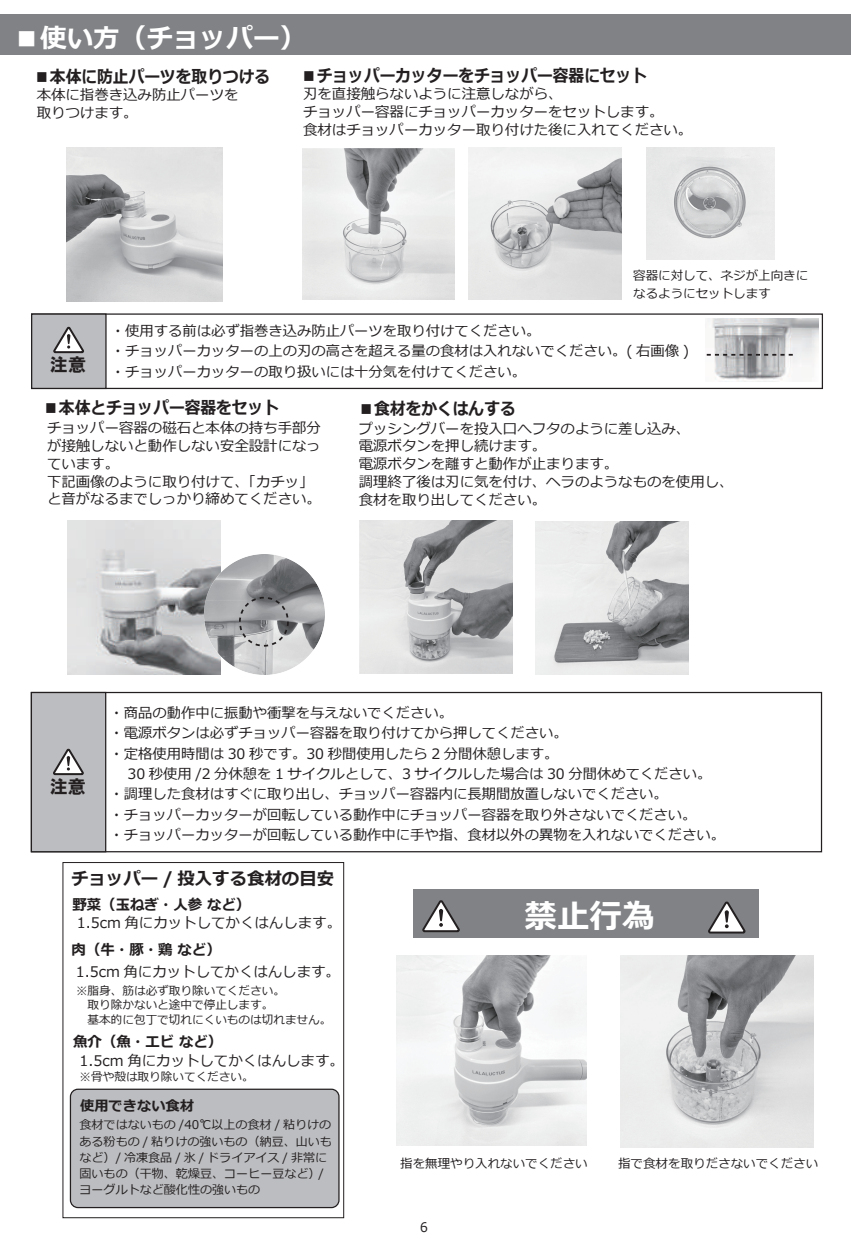
<style>
.page{position:relative;width:851px;height:1241px;background:#fff}
.page>*{position:absolute;margin:0;border:0;box-sizing:border-box;transform-origin:0 0}
.t1{font:700 32.5px "Meiryo";color:#fff}
.t2{font:700 27px "Meiryo";color:#fff}
.t3{font:18px "HGP Soei Kakugothic UB";color:#231f20}
.t4{font:700 17.5px "Meiryo";color:#231f20}
.t5{font:italic 700 17.25px "Meiryo";color:#231f20;scale:.91 1}
.t6{font:14.5px/17.8px "Meiryo";color:#231f20}
.t7{font:700 14.5px "Meiryo";color:#231f20}
.t8{font:14.25px/20.2px "Meiryo";color:#231f20}
.t9{font:700 14.25px "Meiryo";color:#231f20}
.t10{font:13.25px "Meiryo";color:#231f20;scale:.94 1}
.t11{font:12.5px/17.8px "Meiryo";color:#231f20}
.t12{font:12px/16.2px "Meiryo";color:#231f20}
.t13{font:11.75px/14.8px "Meiryo";color:#231f20}
</style>
<div class="page">
<div style="left:0;top:14px;width:850px;height:40px;background:#808285"></div>
<div style="left:63px;top:862px;width:281px;height:355px;border:1px solid #231f20"></div>
<div style="left:31px;top:313px;width:791px;height:76px;border:1px solid #231f20"></div>
<div style="left:31px;top:313px;width:76px;height:76px;background:#bcbdc0;border:1px solid #231f20"></div>
<svg style="left:53px;top:326px;width:31px;height:28px"></svg>
<div style="left:31px;top:691px;width:791px;height:161px;border:1px solid #231f20"></div>
<div style="left:31px;top:691px;width:75px;height:161px;background:#bcbdc0;border:1px solid #231f20"></div>
<svg style="left:53px;top:748px;width:31px;height:28px"></svg>
<div style="left:413px;top:889px;width:345px;height:49px;background:#808285"></div>
<svg style="left:422px;top:900px;width:38px;height:33px"></svg>
<svg style="left:708px;top:901px;width:38px;height:33px"></svg>
<div style="left:70px;top:1089px;width:269px;height:118px;background:#bcbdc0;border-radius:8px"></div>
<div style="left:70px;top:1088px;width:269px;height:119px;border:1px solid #231f20;border-radius:8px"></div>
<img style="left:67px;top:148px;width:156px;height:153px">
<img style="left:302px;top:148px;width:152px;height:152px">
<img style="left:468px;top:147px;width:153px;height:153px">
<img style="left:646px;top:147px;width:128px;height:112px">
<img style="left:67px;top:520px;width:154px;height:154px">
<img style="left:204px;top:554px;width:120px;height:120px">
<img style="left:359px;top:520px;width:153px;height:153px">
<img style="left:535px;top:521px;width:153px;height:153px">
<img style="left:396px;top:955px;width:190px;height:190px">
<img style="left:620px;top:955px;width:193px;height:192px">
<img style="left:706px;top:318px;width:112px;height:63px">
<div style="left:239px;top:596px;width:50px;height:50px;border:2px dashed #231f20;border-radius:50%"></div>
<svg style="left:706px;top:354px;width:88px;height:1px"></svg>
<h2 class="t2" style="left:13px;top:19px;width:294px">■使い方（チョッパー）</h2>
<p class="t5" style="left:34px;top:64px;width:261px">■本体に防止パーツを取りつける</p>
<p class="t5" style="left:301px;top:63px;width:382px">■チョッパーカッターをチョッパー容器にセット</p>
<p class="t6" style="left:37px;top:87px;width:203px">本体に指巻き込み防止パーツを取りつけます。</p>
<p class="t6" style="left:303px;top:86px;width:390px">刃を直接触らないように注意しながら、<br>チョッパー容器にチョッパーカッターをセットします。<br>食材はチョッパーカッター取り付けた後に入れてください。</p>
<p class="t11" style="left:633px;top:267px;width:176px">容器に対して、ネジが上向きになるようにセットします</p>
<p class="t3" style="left:50px;top:355px;width:38px">注意</p>
<p class="t8" style="left:111px;top:321px;width:579px">・使用する前は必ず指巻き込み防止パーツを取り付けてください。<br>・チョッパーカッターの上の刃の高さを超える量の食材は入れないでください。( 右画像 )・チョッパーカッターの取り扱いには十分気を付けてください。</p>
<p class="t5" style="left:43px;top:396px;width:261px">■本体とチョッパー容器をセット</p>
<p class="t5" style="left:358px;top:396px;width:174px">■食材をかくはんする</p>
<p class="t6" style="left:359px;top:420px;width:376px">プッシングバーを投入口へフタのように差し込み、<br>電源ボタンを押し続けます。<br>電源ボタンを離すと動作が止まります。<br>調理終了後は刃に気を付け、ヘラのようなものを使用し、食材を取り出してください。</p>
<p class="t6" style="left:47px;top:420px;width:275px">チョッパー容器の磁石と本体の持ち手部分が接触しないと動作しない安全設計になっています。<br>下記画像のように取り付けて、「カチッ」と音がなるまでしっかり締めてください。</p>
<p class="t3" style="left:50px;top:777px;width:38px">注意</p>
<p class="t8" style="left:110px;top:703px;width:617px">・商品の動作中に振動や衝撃を与えないでください。<br>・電源ボタンは必ずチョッパー容器を取り付けてから押してください。<br>・定格使用時間は 30 秒です。30 秒間使用したら 2 分間休憩します。<br>　30 秒使用 /2 分休憩を 1 サイクルとして、3 サイクルした場合は 30 分間休めてください。・調理した食材はすぐに取り出し、チョッパー容器内に長期間放置しないでください。<br>・チョッパーカッターが回転している動作中にチョッパー容器を取り外さないでください。<br>・チョッパーカッターが回転している動作中に手や指、食材以外の異物を入れないでください。</p>
<p class="t4" style="left:71px;top:866px;width:264px">チョッパー / 投入する食材の目安</p>
<p class="t7" style="left:72px;top:894px;width:179px">野菜（玉ねぎ・人参 など）</p>
<p class="t7" style="left:72px;top:939px;width:151px">肉（牛・豚・鶏 など）</p>
<p class="t6" style="left:77px;top:914px;width:266px">1.5cm 角にカットしてかくはんします。</p>
<p class="t6" style="left:76px;top:963px;width:266px">1.5cm 角にカットしてかくはんします。</p>
<p class="t13" style="left:76px;top:983px;width:257px">※脂身、筋は必ず取り除いてください。<br>　取り除かないと途中で停止します。<br>　基本的に包丁で切れにくいものは切れません。</p>
<p class="t7" style="left:73px;top:1031px;width:151px">魚介（魚・エビ など）</p>
<p class="t6" style="left:80px;top:1052px;width:266px">1.5cm 角にカットしてかくはんします。</p>
<p class="t13" style="left:80px;top:1070px;width:176px">※骨や殻は取り除いてください。</p>
<p class="t9" style="left:80px;top:1095px;width:115px">使用できない食材</p>
<p class="t12" style="left:79px;top:1117px;width:254px">食材ではないもの /40℃以上の食材 / 粘りけのある粉もの / 粘りけの強いもの（納豆、山いもなど）/ 冷凍食品 / 氷 / ドライアイス / 非常に固いもの（干物、乾燥豆、コーヒー豆など）/ヨーグルトなど酸化性の強いもの</p>
<h1 class="t1" style="left:524px;top:893px;width:131px">禁止行為</h1>
<p class="t11" style="left:400px;top:1155px;width:189px">指を無理やり入れないでください</p>
<p class="t11" style="left:618px;top:1155px;width:201px">指で食材を取りださないでください</p>
<p class="t10" style="left:420px;top:1217px;width:10px">6</p>
</div>
